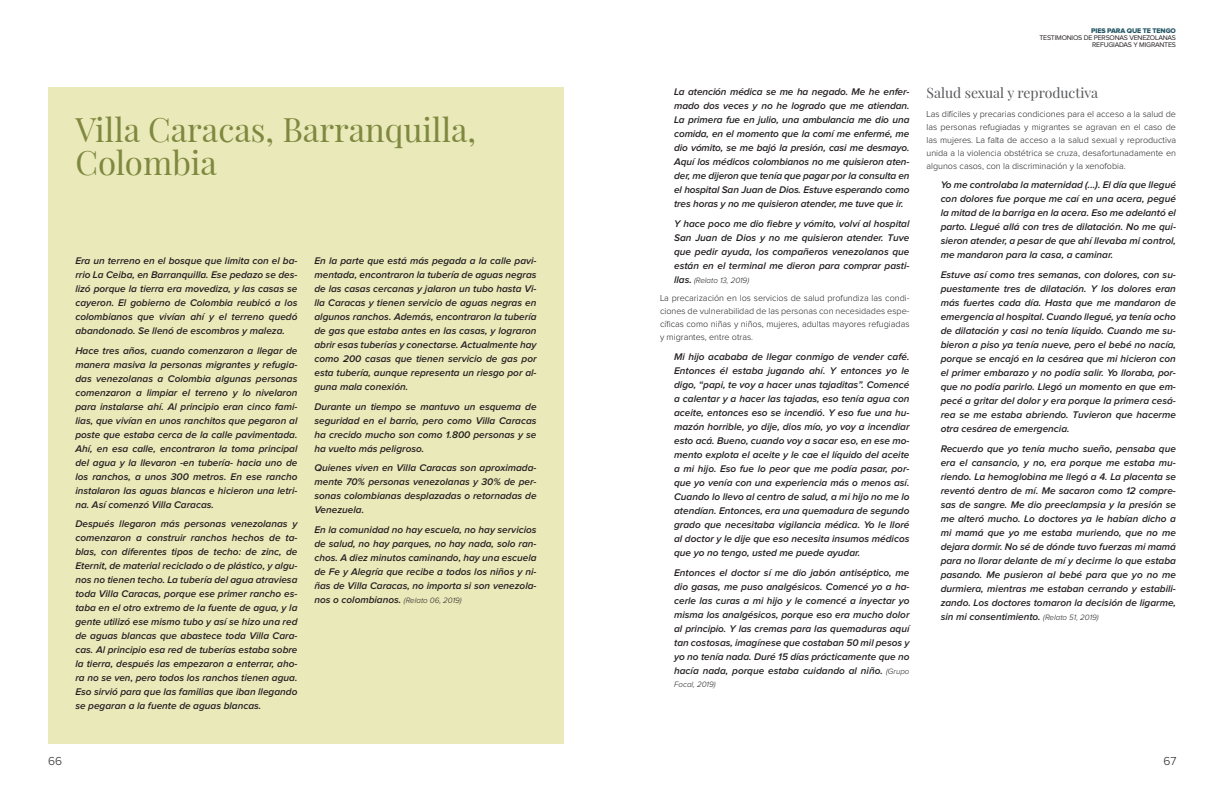
<style>
.page{position:relative;width:1224px;height:792px;background:#fff}
.page>*{position:absolute;margin:0;border:0;box-sizing:border-box;transform-origin:0 0}
.t1{font:33px/33px "Playfair Display";color:#7e883e}
.t2{font:14px "Playfair Display";color:#57585a}
.t3{font:300 12px "Proxima Nova";color:#231f20}
.t4{font:italic 600 10px/14px "Proxima Nova";color:#231f20;text-align:justify}
.t5{font:300 9px/13px "Proxima Nova";color:#231f20;text-align:justify}
.t6{font:italic 300 8px "Proxima Nova";color:#231f20}
.t7{font:7px/7px "Proxima Nova";letter-spacing:-.025em;color:#231f20;text-align:right}
.t8{font:7px "Proxima Nova Extrabld";letter-spacing:-.015em;color:#225564}
.s1{font-weight:300;font-size:8px}
.s2{font-weight:600;font-size:10px}
</style>
<div class="page">
<div style="left:48px;top:87px;width:516px;height:657px;background:#eae9ba"></div>
<p class="t1" style="left:75px;top:113px;width:402px">Villa Caracas, Barranquilla,<br>Colombia</p>
<p class="t4" style="left:75px;top:254px;width:224px">Era un terreno en el bosque que limita con el ba&shy;rrio La Ceiba, en Barranquilla. Ese pedazo se des&shy;lizó porque la tierra era movediza, y las casas se cayeron. El gobierno de Colombia reubicó a los colombianos que vivían ahí y el terreno quedó abandonado. Se llenó de escombros y maleza.</p>
<p class="t4" style="left:75px;top:344px;width:224px">Hace tres años, cuando comenzaron a llegar de manera masiva la personas migrantes y refugia&shy;das venezolanas a Colombia algunas personas comenzaron a limpiar el terreno y lo nivelaron para instalarse ahí. Al principio eran cinco fami&shy;lias, que vivían en unos ranchitos que pegaron al poste que estaba cerca de la calle pavimentada.<br>Ahí, en esa calle, encontraron la toma principal del agua y la llevaron -en tubería- hacia uno de los ranchos, a unos 300 metros. En ese rancho instalaron las aguas blancas e hicieron una letri&shy;na. Así comenzó Villa Caracas.</p>
<p class="t4" style="left:75px;top:517px;width:224px">Después llegaron más personas venezolanas y comenzaron a construir ranchos hechos de ta&shy;blas, con diferentes tipos de techo: de zinc, de Eternit, de material reciclado o de plástico, y algu&shy;nos no tienen techo. La tubería del agua atraviesa toda Villa Caracas, porque ese primer rancho es&shy;taba en el otro extremo de la fuente de agua, y la gente utilizó ese mismo tubo y así se hizo una red de aguas blancas que abastece toda Villa Cara&shy;cas. Al principio esa red de tuberías estaba sobre la tierra, después las empezaron a enterrar, aho&shy;ra no se ven, pero todos los ranchos tienen agua.<br>Eso sirvió para que las familias que iban llegando se pegaran a la fuente de aguas blancas.</p>
<p class="t4" style="left:314px;top:254px;width:224px">En la parte que está más pegada a la calle pavi&shy;mentada, encontraron la tubería de aguas negras de las casas cercanas y jalaron un tubo hasta Vi&shy;lla Caracas y tienen servicio de aguas negras en algunos ranchos. Además, encontraron la tubería de gas que estaba antes en las casas, y lograron abrir esas tuberías y conectarse. Actualmente hay como 200 casas que tienen servicio de gas por esta tubería, aunque representa un riesgo por al&shy;guna mala conexión.</p>
<p class="t4" style="left:314px;top:400px;width:224px">Durante un tiempo se mantuvo un esquema de seguridad en el barrio, pero como Villa Caracas ha crecido mucho son como 1.800 personas y se ha vuelto más peligroso.</p>
<p class="t4" style="left:314px;top:461px;width:224px">Quienes viven en Villa Caracas son aproximada&shy;mente 70% personas venezolanas y 30% de per&shy;sonas colombianas desplazadas o retornadas de Venezuela.</p>
<p class="t4" style="left:314px;top:523px;width:224px">En la comunidad no hay escuela, no hay servicios de salud, no hay parques, no hay nada, solo ran&shy;chos. A diez minutos caminando, hay una escuela de Fe y Alegría que recibe a todos los niños y ni&shy;ñas de Villa Caracas, no importa si son venezola&shy;nos o colombianos. <span class="s1">(Relato 06, 2019)</span></p>
<p class="t4" style="left:674px;top:85px;width:237px">La atención médica se me ha negado. Me he enfer&shy;mado dos veces y no he logrado que me atiendan.<br>La primera fue en julio, una ambulancia me dio una comida, en el momento que la comí me enfermé, me dio vómito, se me bajó la presión, casi me desmayo.<br>Aquí los médicos colombianos no me quisieron aten&shy;der, me dijeron que tenía que pagar por la consulta en el hospital San Juan de Dios. Estuve esperando como tres horas y no me quisieron atender, me tuve que ir.</p>
<p class="t4" style="left:674px;top:217px;width:237px">Y hace poco me dio fiebre y vómito, volví al hospital San Juan de Dios y no me quisieron atender. Tuve que pedir ayuda, los compañeros venezolanos que están en el terminal me dieron para comprar pasti-</p>
<p class="t6" style="left:674px;top:276px;width:76px"><span class="s2">llas.</span> (Relato 13, 2019)</p>
<p class="t5" style="left:660px;top:292px;width:251px">La precarización en los servicios de salud profundiza las condi&shy;ciones de vulnerabilidad de las personas con necesidades espe&shy;cíficas como niñas y niños, mujeres, adultas mayores refugiadas y migrantes, entre otras.</p>
<p class="t4" style="left:674px;top:350px;width:237px">Mi hijo acababa de llegar conmigo de vender café.<br>Entonces él estaba jugando ahí. Y entonces yo le digo, “papi, te voy a hacer unas tajaditas”. Comencé a calentar y a hacer las tajadas, eso tenía agua con aceite, entonces eso se incendió. Y eso fue una hu&shy;mazón horrible, yo dije, dios mío, yo voy a incendiar esto acá. Bueno, cuando voy a sacar eso, en ese mo&shy;mento explota el aceite y le cae el líquido del aceite a mi hijo. Eso fue lo peor que me podía pasar, por&shy;que yo venía con una experiencia más o menos así.<br>Cuando lo llevo al centro de salud, a mi hijo no me lo atendían. Entonces, era una quemadura de segundo grado que necesitaba vigilancia médica. Yo le lloré al doctor y le dije que eso necesita insumos médicos que yo no tengo, usted me puede ayudar.</p>
<p class="t4" style="left:674px;top:566px;width:237px">Entonces el doctor sí me dio jabón antiséptico, me dio gasas, me puso analgésicos. Comencé yo a ha&shy;cerle las curas a mi hijo y le comencé a inyectar yo misma los analgésicos, porque eso era mucho dolor al principio. Y las cremas para las quemaduras aquí tan costosas, imagínese que costaban 50 mil pesos y yo no tenía nada. Duré 15 días prácticamente que no hacía nada, porque estaba cuidando al niño. <span class="s1">(Grupo</span></p>
<p class="t6" style="left:674px;top:680px;width:43px">Focal, 2019)</p>
<p class="t8" style="left:1091px;top:27px;width:86px">PIES PARA QUE TE TENGO</p>
<p class="t7" style="left:1039px;top:34px;width:138px">TESTIMONIOS DE PERSONAS VENEZOLANAS<br>REFUGIADAS Y MIGRANTES</p>
<p class="t2" style="left:927px;top:84px;width:173px">Salud sexual y reproductiva</p>
<p class="t5" style="left:927px;top:107px;width:251px">Las difíciles y precarias condiciones para el acceso a la salud de las personas refugiadas y migrantes se agravan en el caso de las mujeres. La falta de acceso a la salud sexual y reproductiva unida a la violencia obstétrica se cruza, desafortunadamente en algunos casos, con la discriminación y la xenofobia.</p>
<p class="t4" style="left:941px;top:178px;width:237px">Yo me controlaba la maternidad (...). El día que llegué con dolores fue porque me caí en una acera, pegué la mitad de la barriga en la acera. Eso me adelantó el parto. Llegué allá con tres de dilatación. No me qui&shy;sieron atender, a pesar de que ahí llevaba mi control, me mandaron para la casa, a caminar.</p>
<p class="t4" style="left:941px;top:268px;width:237px">Estuve así como tres semanas, con dolores, con su&shy;puestamente tres de dilatación. Y los dolores eran más fuertes cada día. Hasta que me mandaron de emergencia al hospital. Cuando llegué, ya tenía ocho de dilatación y casi no tenía líquido. Cuando me su&shy;bieron a piso ya tenía nueve, pero el bebé no nacía, porque se encajó en la cesárea que mi hicieron con el primer embarazo y no podía salir. Yo lloraba, por&shy;que no podía parirlo. Llegó un momento en que em&shy;pecé a gritar del dolor y era porque la primera cesá&shy;rea se me estaba abriendo. Tuvieron que hacerme otra cesárea de emergencia.</p>
<p class="t4" style="left:941px;top:442px;width:237px">Recuerdo que yo tenía mucho sueño, pensaba que era el cansancio, y no, era porque me estaba mu&shy;riendo. La hemoglobina me llegó a 4. La placenta se reventó dentro de mí. Me sacaron como 12 compre&shy;sas de sangre. Me dio preeclampsia y la presión se me alteró mucho. Lo doctores ya le habían dicho a mi mamá que yo me estaba muriendo, que no me dejara dormir. No sé de dónde tuvo fuerzas mi mamá para no llorar delante de mí y decirme lo que estaba pasando. Me pusieron al bebé para que yo no me durmiera, mientras me estaban cerrando y estabili&shy;zando. Los doctores tomaron la decisión de ligarme, sin mi consentimiento. <span class="s1">(Relato 51, 2019)</span></p>
<p class="t3" style="left:48px;top:756px;width:16px">66</p>
<p class="t3" style="left:1163px;top:756px;width:15px">67</p>
</div>
